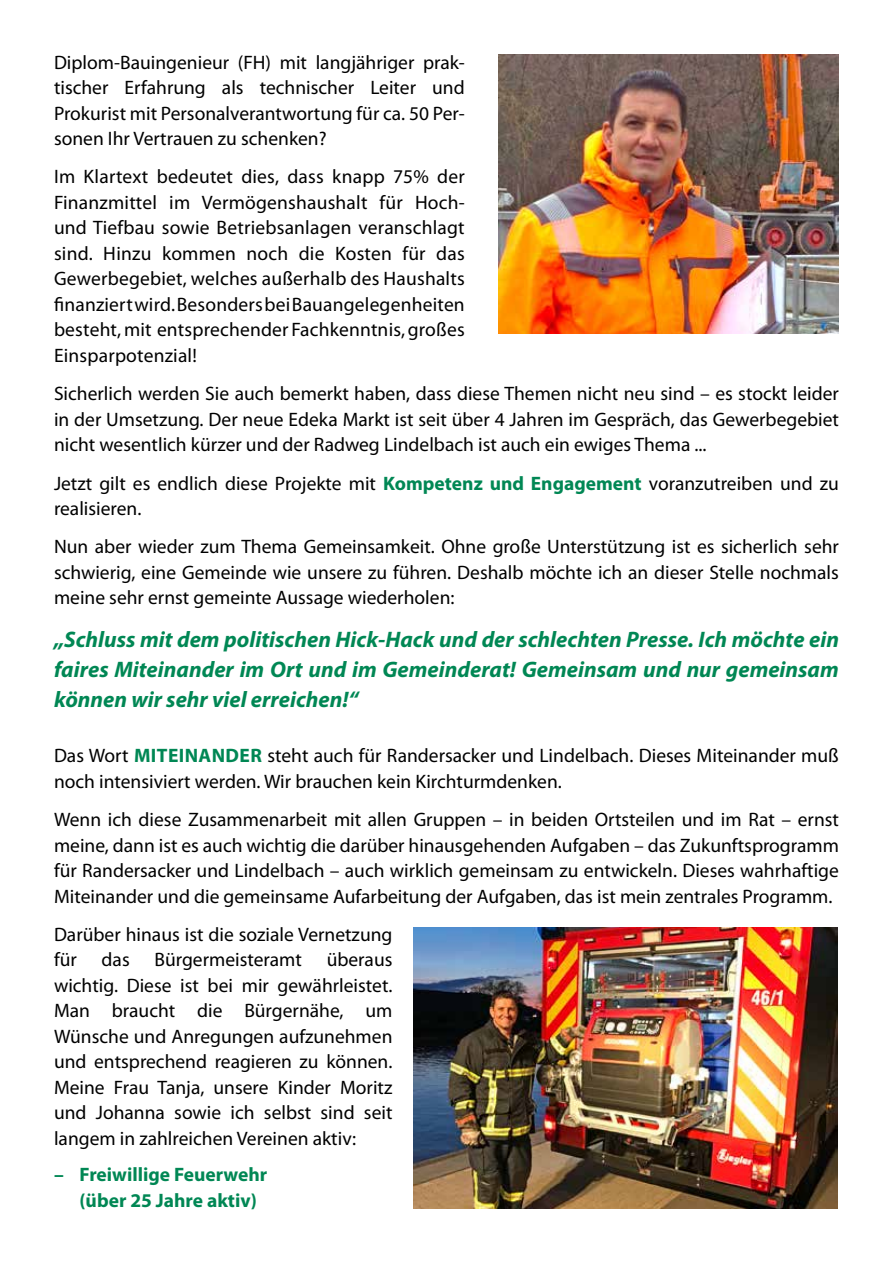
<style>
.page{position:relative;width:893px;height:1263px;background:#fff}
.page>*{position:absolute;margin:0;border:0;box-sizing:border-box;transform-origin:0 0}
.t1{font:italic 700 22.5px/30px "Myriad Pro";color:#008754;text-align:justify}
.t2{font:19.5px/25.5px "Myriad Pro";color:#000;text-align:justify}
.t3{font:700 19.5px/25.5px "Myriad Pro";color:#008754}
.s1{font-weight:700;color:#008754}
</style>
<div class="page">
<img style="left:499px;top:54px;width:340px;height:280px">
<img style="left:414px;top:927px;width:424px;height:282px">
<p class="t2" style="left:54px;top:49px;width:412px">Diplom-Bauingenieur (FH) mit langjähriger prak&shy;tischer Erfahrung als technischer Leiter und Prokurist mit Personalverantwortung für ca. 50 Per&shy;sonen Ihr Vertrauen zu schenken?</p>
<p class="t2" style="left:54px;top:164px;width:412px">Im Klartext bedeutet dies, dass knapp 75% der Finanzmittel im Vermögenshaushalt für Hoch&shy;und Tiefbau sowie Betriebsanlagen veranschlagt sind. Hinzu kommen noch die Kosten für das Gewerbegebiet, welches außerhalb des Haushalts finanziert wird. Besonders bei Bauangelegenheiten besteht, mit entsprechender Fachkenntnis, großes Einsparpotenzial!</p>
<p class="t2" style="left:54px;top:381px;width:786px">Sicherlich werden Sie auch bemerkt haben, dass diese Themen nicht neu sind – es stockt leider in der Umsetzung. Der neue Edeka Markt ist seit über 4 Jahren im Gespräch, das Gewerbegebiet nicht wesentlich kürzer und der Radweg Lindelbach ist auch ein ewiges Thema ...</p>
<p class="t2" style="left:54px;top:470px;width:786px">Jetzt gilt es endlich diese Projekte mit <span class="s1">Kompetenz und Engagement</span> voranzutreiben und zu realisieren.</p>
<p class="t2" style="left:54px;top:534px;width:786px">Nun aber wieder zum Thema Gemeinsamkeit. Ohne große Unterstützung ist es sicherlich sehr schwierig, eine Gemeinde wie unsere zu führen. Deshalb möchte ich an dieser Stelle nochmals meine sehr ernst gemeinte Aussage wiederholen:</p>
<p class="t1" style="left:54px;top:624px;width:786px">„Schluss mit dem politischen Hick-Hack und der schlechten Presse. Ich möchte ein faires Miteinander im Ort und im Gemeinderat! Gemeinsam und nur gemeinsam können wir sehr viel erreichen!“</p>
<p class="t2" style="left:54px;top:743px;width:786px">Das Wort <span class="s1">MITEINANDER</span> steht auch für Randersacker und Lindelbach. Dieses Miteinander muß noch intensiviert werden. Wir brauchen kein Kirchturmdenken.</p>
<p class="t2" style="left:54px;top:806px;width:786px">Wenn ich diese Zusammenarbeit mit allen Gruppen – in beiden Ortsteilen und im Rat – ernst meine, dann ist es auch wichtig die darüber hinausgehenden Aufgaben – das Zukunftsprogramm für Randersacker und Lindelbach – auch wirklich gemeinsam zu entwickeln. Dieses wahrhaftige Miteinander und die gemeinsame Aufarbeitung der Aufgaben, das ist mein zentrales Programm.</p>
<p class="t2" style="left:54px;top:921px;width:340px">Darüber hinaus ist die soziale Vernetzung für</p>
<p class="t2" style="left:54px;top:947px;width:340px;text-indent:273px">überaus wichtig. Diese ist bei mir gewährleistet.<br>Man braucht die Bürgernähe, um Wünsche und Anregungen aufzunehmen und entsprechend reagieren zu können.<br>Meine Frau Tanja, unsere Kinder Moritz und Johanna sowie ich selbst sind seit langem in zahlreichen Vereinen aktiv:</p>
<p class="t3" style="left:80px;top:1161px;width:189px;text-indent:-26px">– Freiwillige Feuerwehr (über 25 Jahre aktiv)</p>
<p class="t2" style="left:102px;top:947px;width:30px">das</p>
<p class="t2" style="left:155px;top:947px;width:149px">Bürgermeisteramt</p>
</div>
